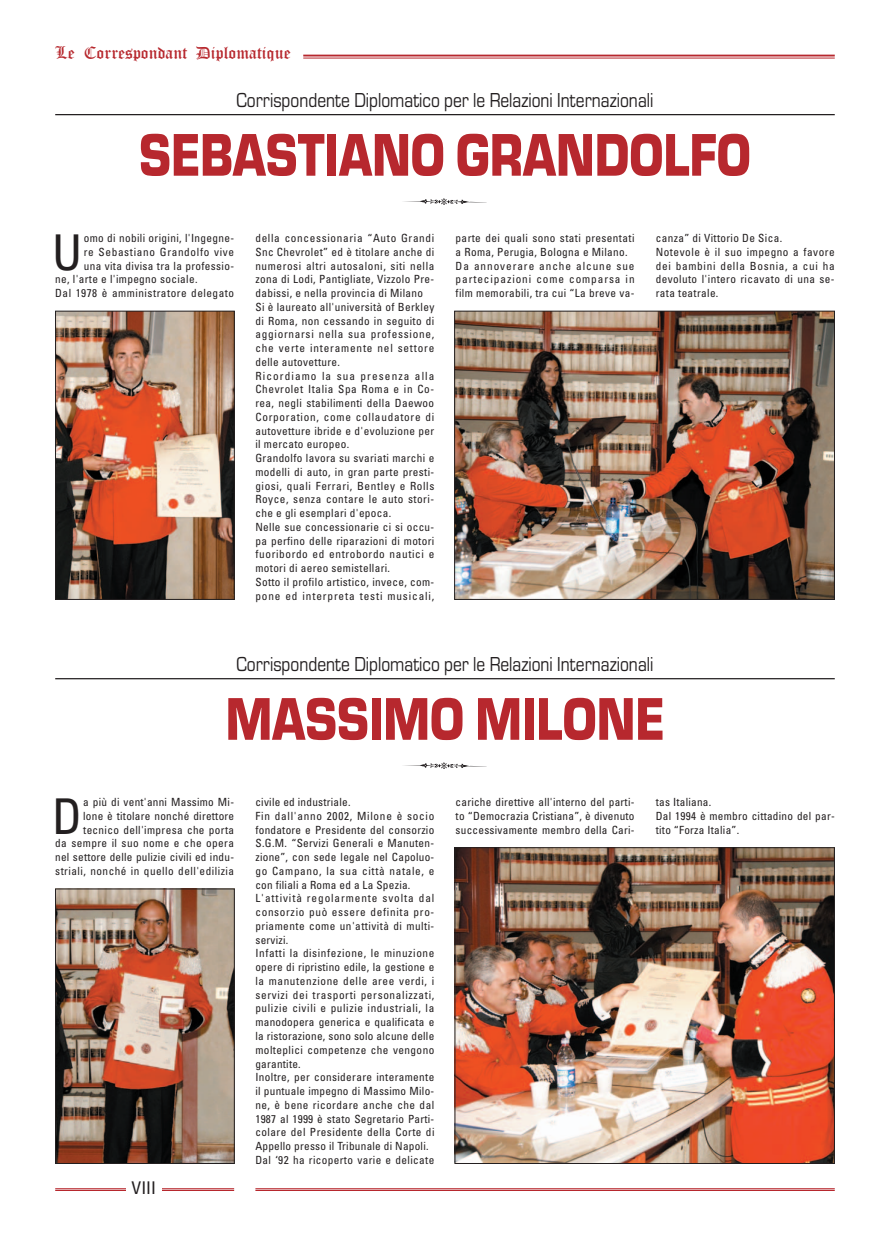
<style>
.page{position:relative;width:890px;height:1245px;background:#fff}
.page>*{position:absolute;margin:0;border:0;box-sizing:border-box;transform-origin:0 0}
.t1{font:62.5px "Eurostile T Blac";color:#b7282e;scale:.8 1}
.t2{font:condensed 49.25px "Univers";color:#231f20}
.t3{font:21px "Eurostile T";color:#231f20;scale:.83 1}
.t4{font:17.5px "Old English Text";color:#b7282e}
.t5{font:condensed 17.5px "Univers";color:#231f20}
.t6{font:condensed 11.25px/13.8px "Univers";letter-spacing:.03em;color:#231f20}
.t7{font:condensed 11.25px "Univers";letter-spacing:.06em;color:#231f20}
</style>
<div class="page">
<img style="left:55px;top:54px;width:780px;height:1137px">
<svg style="left:401px;top:762px;width:86px;height:6px"></svg>
<svg style="left:401px;top:198px;width:86px;height:7px"></svg>
<h3 class="t4" style="left:55px;top:42px;width:237px">Le Correspondant Diplomatique</h3>
<h3 class="t3" style="left:236px;top:87px;width:504px">Corrispondente Diplomatico per le Relazioni Internazionali</h3>
<h1 class="t1" style="left:139px;top:117px;width:766px">SEBASTIANO GRANDOLFO</h1>
<h2 class="t2" style="left:52px;top:234px;width:32px">U</h2>
<p class="t6" style="left:84px;top:232px;width:152px">omo di nobili origini, l'Ingegne-</p>
<p class="t7" style="left:84px;top:248px;width:152px">re Sebastiano Grandolfo vive</p>
<p class="t6" style="left:84px;top:259px;width:152px">una vita divisa tra la professio-</p>
<p class="t6" style="left:55px;top:273px;width:144px">ne, l'arte e l'impegno sociale.</p>
<p class="t6" style="left:55px;top:287px;width:180px">Dal 1978 è amministratore delegato</p>
<p class="t6" style="left:255px;top:232px;width:181px">della concessionaria “Auto Grandi Snc Chevrolet” ed è titolare anche di numerosi altri autosaloni, siti nella zona di Lodi, Pantigliate, Vizzolo Pre&shy;dabissi, e nella provincia di Milano Si è laureato all'università of Berkley di Roma, non cessando in seguito di aggiornarsi nella sua professione, che verte interamente nel settore delle autovetture.<br>Ricordiamo la sua presenza alla Chevrolet Italia Spa Roma e in Co&shy;rea, negli stabilimenti della Daewoo Corporation, come collaudatore di autovetture ibride e d'evoluzione per il mercato europeo.<br>Grandolfo lavora su svariati marchi e modelli di auto, in gran parte presti&shy;giosi, quali Ferrari, Bentley e Rolls Royce, senza contare le auto stori&shy;che e gli esemplari d'epoca.<br>Nelle sue concessionarie ci si occu&shy;pa perfino delle riparazioni di motori fuoribordo ed entrobordo nautici e motori di aereo semistellari.<br>Sotto il profilo artistico, invece, com&shy;pone ed interpreta testi musicali,</p>
<p class="t6" style="left:456px;top:232px;width:181px">parte dei quali sono stati presentati a Roma, Perugia, Bologna e Milano.<br>Da annoverare anche alcune sue partecipazioni come comparsa in film memorabili, tra cui “La breve va-</p>
<p class="t6" style="left:656px;top:232px;width:180px">canza” di Vittorio De Sica.<br>Notevole è il suo impegno a favore dei bambini della Bosnia, a cui ha devoluto l'intero ricavato di una se&shy;rata teatrale.</p>
<h3 class="t3" style="left:236px;top:651px;width:504px">Corrispondente Diplomatico per le Relazioni Internazionali</h3>
<h1 class="t1" style="left:226px;top:681px;width:550px">MASSIMO MILONE</h1>
<p class="t6" style="left:55px;top:796px;width:180px;text-align:right">a più di vent'anni Massimo Mi-<br>lone è titolare nonché direttore tecnico dell'impresa che porta<br>da sempre il suo nome e che opera nel settore delle pulizie civili ed indu&shy;striali, nonché in quello dell'edilizia</p>
<p class="t6" style="left:255px;top:796px;width:181px">civile ed industriale.<br>Fin dall'anno 2002, Milone è socio fondatore e Presidente del consorzio S.G.M. “Servizi Generali e Manuten&shy;zione”, con sede legale nel Capoluo&shy;go Campano, la sua città natale, e con filiali a Roma ed a La Spezia.<br>L'attività regolarmente svolta dal consorzio può essere definita pro&shy;priamente come un'attività di multi&shy;servizi.<br>Infatti la disinfezione, le minuzione opere di ripristino edile, la gestione e la manutenzione delle aree verdi, i servizi dei trasporti personalizzati, pulizie civili e pulizie industriali, la manodopera generica e qualificata e la ristorazione, sono solo alcune delle molteplici competenze che vengono garantite.<br>Inoltre, per considerare interamente il puntuale impegno di Massimo Milo&shy;ne, è bene ricordare anche che dal 1987 al 1999 è stato Segretario Parti&shy;colare del Presidente della Corte di Appello presso il Tribunale di Napoli.<br>Dal ‘92 ha ricoperto varie e delicate</p>
<p class="t6" style="left:456px;top:796px;width:180px;text-align:justify">cariche direttive all'interno del parti&shy;to “Democrazia Cristiana”, è divenuto successivamente membro della Cari-</p>
<p class="t6" style="left:656px;top:796px;width:180px">tas Italiana.<br>Dal 1994 è membro cittadino del par&shy;tito “Forza Italia”.</p>
<h2 class="t2" style="left:52px;top:798px;width:32px">D</h2>
<h3 class="t5" style="left:132px;top:1181px;width:26px">VIII</h3>
</div>
